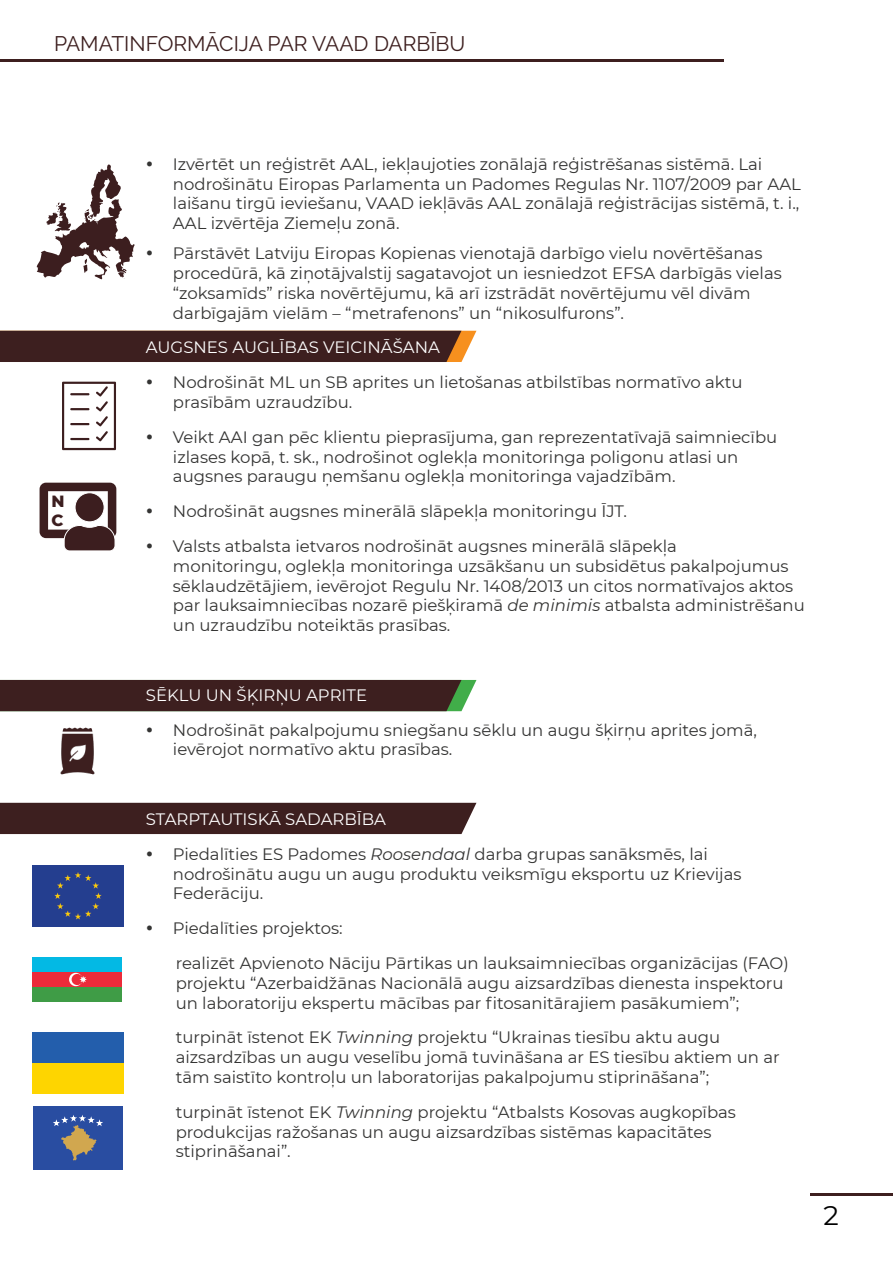
<style>
.page{position:relative;width:893px;height:1263px;background:#fff}
.page>*{position:absolute;margin:0;border:0;box-sizing:border-box;transform-origin:0 0}
.t1{font:27px "Montserrat";color:#000}
.t2{font:21px "Raleway";color:#3d1f1f}
.t3{font:16.5px/19.8px "Montserrat";color:#343433}
.t4{font:16.5px "Montserrat";color:#fff}
.t5{font:800 16.2px/19.5px "Montserrat";color:#3c1e1f}
.s1{font-style:italic}
.s2{color:#fff}
</style>
<div class="page">
<hr style="left:0;top:60px;width:724px;height:2px;background:#3d1f1f">
<hr style="left:810px;top:1193px;width:83px;height:2px;background:#3d1f1f">
<div style="left:0;top:680px;width:476px;height:31px;background:#3d1f1f"></div>
<div style="left:0;top:803px;width:476px;height:31px;background:#3d1f1f"></div>
<div style="left:0;top:331px;width:476px;height:31px;background:#3d1f1f"></div>
<div style="left:33px;top:957px;width:89px;height:45px;background:#3f9c46"></div>
<div style="left:33px;top:957px;width:89px;height:30px;background:#ec2b3a"></div>
<div style="left:33px;top:957px;width:89px;height:15px;background:#03b9e4"></div>
<svg style="left:69px;top:973px;width:13px;height:13px"></svg>
<div style="left:72px;top:974px;width:11px;height:11px;background:#ec2b3a;border-radius:50%"></div>
<svg style="left:79px;top:976px;width:8px;height:7px"></svg>
<div style="left:33px;top:1105px;width:90px;height:64px;background:#294da1"></div>
<svg style="left:53px;top:1115px;width:50px;height:45px"></svg>
<div style="left:32px;top:1032px;width:92px;height:61px;background:#235eac"></div>
<div style="left:32px;top:1063px;width:92px;height:30px;background:#fed500"></div>
<div style="left:32px;top:865px;width:92px;height:61px;background:#243e8f"></div>
<img style="left:60px;top:727px;width:35px;height:48px">
<svg style="left:40px;top:483px;width:76px;height:68px"></svg>
<svg style="left:62px;top:382px;width:54px;height:68px"></svg>
<svg style="left:37px;top:164px;width:98px;height:115px"></svg>
<p class="t2" style="left:54px;top:31px;width:413px">PAMATINFORMĀCIJA PAR VAAD DARBĪBU</p>
<p class="t5" style="left:52px;top:490px;width:15px">N<br>C</p>
<p class="t3" style="left:173px;top:153px;width:630px">Izvērtēt un reģistrēt AAL, iekļaujoties zonālajā reģistrēšanas sistēmā. Lai nodrošinātu Eiropas Parlamenta un Padomes Regulas Nr. 1107/2009 par AAL laišanu tirgū ieviešanu, VAAD iekļāvās AAL zonālajā reģistrācijas sistēmā, t. i., AAL izvērtēja Ziemeļu zonā.</p>
<p class="t3" style="left:173px;top:243px;width:610px">Pārstāvēt Latviju Eiropas Kopienas vienotajā darbīgo vielu novērtēšanas procedūrā, kā ziņotājvalstij sagatavojot un iesniedzot EFSA darbīgās vielas “zoksamīds” riska novērtējumu, kā arī izstrādāt novērtējumu vēl divām darbīgajām vielām – “metrafenons” un “nikosulfurons”.</p>
<p class="t4" style="left:146px;top:336px;width:295px">AUGSNES AUGLĪBAS VEICINĀŠANA</p>
<p class="t3" style="left:173px;top:372px;width:571px">Nodrošināt ML un SB aprites un lietošanas atbilstības normatīvo aktu prasībām uzraudzību.</p>
<p class="t3" style="left:173px;top:426px;width:606px">Veikt AAI gan pēc klientu pieprasījuma, gan reprezentatīvajā saimniecību izlases kopā, t. sk., nodrošinot oglekļa monitoringa poligonu atlasi un augsnes paraugu ņemšanu oglekļa monitoringa vajadzībām.</p>
<p class="t3" style="left:173px;top:493px;width:506px;line-height:34.8px">Nodrošināt augsnes minerālā slāpekļa monitoringu ĪJT.<br>Valsts atbalsta ietvaros nodrošināt augsnes minerālā slāpekļa</p>
<p class="t3" style="left:173px;top:555px;width:633px">monitoringu, oglekļa monitoringa uzsākšanu un subsidētus pakalpojumus sēklaudzētājiem, ievērojot Regulu Nr. 1408/2013 un citos normatīvajos aktos par lauksaimniecības nozarē piešķiramā <span class="s1">de minimis</span> atbalsta administrēšanu un uzraudzību noteiktās prasības.</p>
<p class="t4" style="left:146px;top:684px;width:223px">SĒKLU UN ŠĶIRŅU APRITE</p>
<p class="t3" style="left:173px;top:719px;width:585px">Nodrošināt pakalpojumu sniegšanu sēklu un augu šķirņu aprites jomā, ievērojot normatīvo aktu prasības.</p>
<p class="t3" style="left:173px;top:801px;width:536px;line-height:34.8px;text-indent:-27px"><span class="s2">STARPTAUTISKĀ SADARBĪBA<br></span>Piedalīties ES Padomes <span class="s1">Roosendaal</span> darba grupas sanāksmēs, lai</p>
<p class="t3" style="left:173px;top:863px;width:570px">nodrošinātu augu un augu produktu veiksmīgu eksportu uz Krievijas<br>Federāciju.</p>
<p class="t3" style="left:173px;top:910px;width:617px;line-height:34.8px">Piedalīties projektos:<br>realizēt Apvienoto Nāciju Pārtikas un lauksaimniecības organizācijas (FAO)</p>
<p class="t3" style="left:176px;top:972px;width:609px">projektu “Azerbaidžānas Nacionālā augu aizsardzības dienesta inspektoru un laboratoriju ekspertu mācības par fitosanitārajiem pasākumiem”;</p>
<p class="t3" style="left:176px;top:1027px;width:605px">turpināt īstenot EK <span class="s1">Twinning</span> projektu “Ukrainas tiesību aktu augu aizsardzības un augu veselību jomā tuvināšana ar ES tiesību aktiem un ar tām saistīto kontroļu un laboratorijas pakalpojumu stiprināšana”;</p>
<p class="t3" style="left:176px;top:1101px;width:562px">turpināt īstenot EK <span class="s1">Twinning</span> projektu “Atbalsts Kosovas augkopības produkcijas ražošanas un augu aizsardzības sistēmas kapacitātes stiprināšanai”.</p>
<h1 class="t1" style="left:824px;top:1196px;width:17px">2</h1>
</div>
